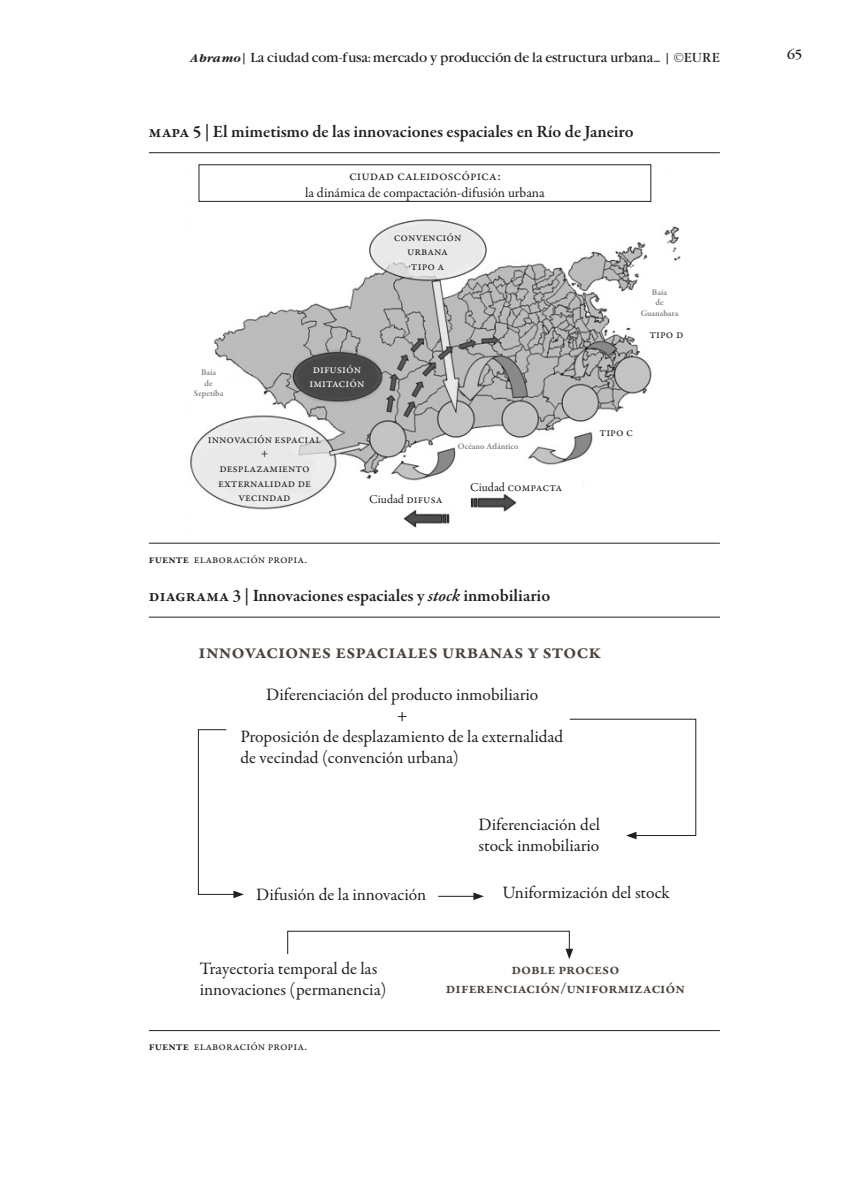
<style>
.page{position:relative;width:844px;height:1191px;background:#fff}
.page>*{position:absolute;margin:0;border:0;box-sizing:border-box;transform-origin:0 0}
.t1{font:600 21px "Garamond Premr Pro";letter-spacing:-.01em;color:#4a423c}
.t2{font:17.5px/21px "Garamond Premr Pro";color:#231f20}
.Cuerpo__Cuadro_Nombr{font:600 17.5px "Garamond Premr Pro";letter-spacing:.005em;color:#231f20}
.t3{font:600 15.75px/18.9px "Garamond Premr Pro";letter-spacing:-.005em;color:#4a423c;text-align:center}
.t4{font:14px/16.8px "Garamond Premr Pro";color:#231f20;text-align:center}
.Cuerpo_Cuadro_Fuente{font:12.25px/14.7px "Garamond Premr Pro";color:#231f20;text-align:center}
.t5{font:12.25px "Garamond";letter-spacing:-.015em;color:#231f20}
.t6{font:12.25px/14px "Garamond Premr Pro";color:#fff}
.t7{font:12.25px "Garamond";color:#231f20}
.t8{font:600 8.75px/10.5px "Garamond Premr Pro";letter-spacing:.005em;color:#808080;text-align:center}
.s1{font-weight:700;font-style:italic;font-size:10.5px}
.s2{font-weight:600}
.s3{font-style:italic}
</style>
<div class="page">
<img style="left:190px;top:164px;width:491px;height:364px">
<div style="left:199px;top:164px;width:452px;height:38px;border:1px solid #231f20"></div>
<hr style="left:149px;top:152px;width:570px;height:1px;background:#231f20">
<hr style="left:149px;top:543px;width:570px;height:1px;background:#231f20">
<svg style="left:198px;top:729px;width:46px;height:169px"></svg>
<svg style="left:569px;top:718px;width:127px;height:121px"></svg>
<hr style="left:438px;top:896px;width:38px;height:1px;background:#231f20">
<svg style="left:473px;top:892px;width:11px;height:8px"></svg>
<svg style="left:287px;top:930px;width:286px;height:29px"></svg>
<hr style="left:149px;top:617px;width:570px;height:1px;background:#231f20">
<hr style="left:149px;top:1030px;width:570px;height:1px;background:#231f20">
<p class="t5" style="left:189px;top:50px;width:532px"><span class="s1">Abramo</span> | La ciudad com-fusa: mercado y producción de la estructura urbana... | ©EURE</p>
<p class="t7" style="left:786px;top:47px;width:16px">65</p>
<p class="Cuerpo__Cuadro_Nombr" style="left:149px;top:121px;width:486px">Mapa 5 | El mimetismo de las innovaciones espaciales en Río de Janeiro</p>
<p class="t4" style="left:305px;top:167px;width:241px">CIUDAD CALeIDOSCÓPICA:<br>la dinámica de compactación-difusión urbana</p>
<p class="Cuerpo_Cuadro_Fuente" style="left:393px;top:230px;width:69px">convención urbana tipo a</p>
<p class="t8" style="left:640px;top:287px;width:39px">Baía<br>de<br>Guanabara</p>
<p class="Cuerpo_Cuadro_Fuente" style="left:649px;top:327px;width:35px">TIPO d</p>
<p class="t8" style="left:194px;top:367px;width:31px">Baía<br>de<br>Sepetiba</p>
<p class="t6" style="left:309px;top:362px;width:56px">DIFUSIÓN<br>IMITACIÓN</p>
<p class="Cuerpo_Cuadro_Fuente" style="left:208px;top:432px;width:115px">innovación espacial +<br>desplazamiento externalidad de vecindad</p>
<p class="Cuerpo_Cuadro_Fuente" style="left:369px;top:492px;width:75px">Ciudad difusa</p>
<p class="t8" style="left:457px;top:441px;width:62px">Océano Atlántico</p>
<p class="Cuerpo_Cuadro_Fuente" style="left:470px;top:480px;width:94px">Ciudad COMPACTA</p>
<p class="Cuerpo_Cuadro_Fuente" style="left:599px;top:425px;width:35px">TIPO C</p>
<p class="Cuerpo_Cuadro_Fuente" style="left:149px;top:552px;width:160px"><span class="s2">fuente</span> elaboración propia.</p>
<p class="Cuerpo__Cuadro_Nombr" style="left:149px;top:585px;width:402px">Diagrama 3 | Innovaciones espaciales y <span class="s3">stock</span> inmobiliario</p>
<p class="t1" style="left:198px;top:638px;width:404px">Innovaciones espaciales urbanas y stock</p>
<p class="t2" style="left:266px;top:685px;width:273px">Diferenciación del producto inmobiliario</p>
<p class="t2" style="left:397px;top:706px;width:12px">+</p>
<p class="t2" style="left:240px;top:727px;width:324px">Proposición de desplazamiento de la externalidad</p>
<p class="t2" style="left:240px;top:748px;width:220px">de vecindad (convención urbana)</p>
<p class="t2" style="left:256px;top:884px;width:171px">Difusión de la innovación</p>
<p class="t2" style="left:478px;top:814px;width:123px">Diferenciación del stock inmobiliario</p>
<p class="t2" style="left:502px;top:882px;width:169px">Uniformización del stock</p>
<p class="t2" style="left:200px;top:958px;width:188px">Trayectoria temporal de las innovaciones (permanencia)</p>
<p class="t3" style="left:446px;top:960px;width:240px">Doble proceso diferenciación/uniformización</p>
<p class="Cuerpo_Cuadro_Fuente" style="left:149px;top:1039px;width:160px"><span class="s2">fuente</span> elaboración propia.</p>
</div>
